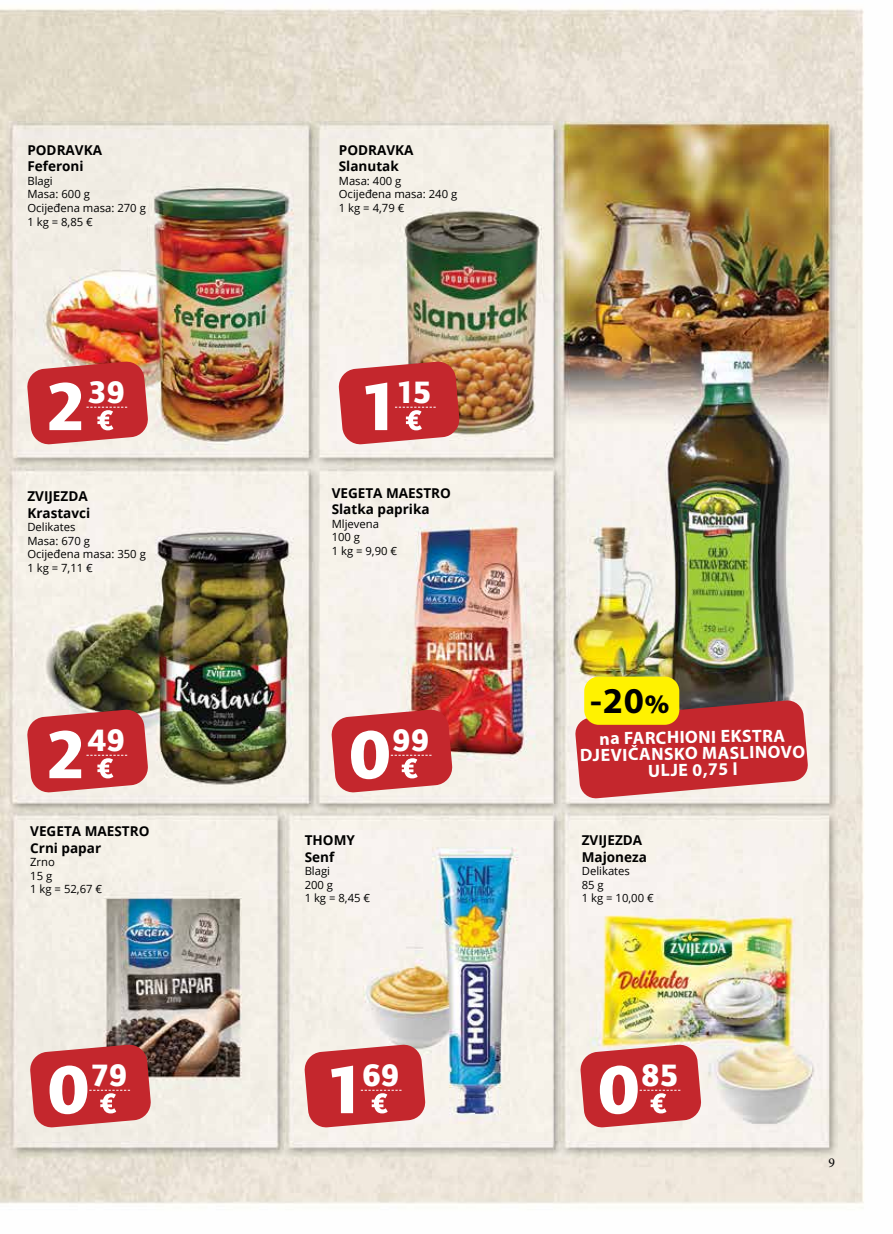
<style>
.page{position:relative;width:893px;height:1234px;background:#fff}
.page>*{position:absolute;margin:0;border:0;box-sizing:border-box;transform-origin:0 0}
.t1{font:700 36.45px "Myriad Pro";color:#000}
.t2{font:700 31.95px "Foundry Journal";color:#fff}
.t3{font:700 17.85px/16.4px "Myriad Pro";color:#fff;text-align:center}
.t4{font:13.65px "Minion Pro";color:#000}
.t5{font:700 13.5px/16.2px "Open Sans";color:#000}
.t6{font:11.25px/13.5px "Open Sans";color:#000}
.s1{font-size:69.45px}
.s2{font-weight:900;font-size:26.7px}
</style>
<div class="page">
<img style="left:0;top:8px;width:864px;height:1196px">
<svg style="left:575px;top:699px;width:233px;height:99px;background:#c64246"></svg>
<div style="left:584px;top:676px;width:95px;height:48px;background:#fff200;border-radius:15px"></div>
<svg style="left:29px;top:1043px;width:123px;height:84px;background:#c8474a"></svg>
<svg style="left:580px;top:1043px;width:122px;height:84px;background:#cd4b4e"></svg>
<svg style="left:27px;top:708px;width:122px;height:85px;background:#c94a4d"></svg>
<svg style="left:331px;top:708px;width:122px;height:85px;background:#cc484c"></svg>
<svg style="left:27px;top:361px;width:122px;height:84px;background:#cb484a"></svg>
<svg style="left:338px;top:361px;width:122px;height:84px;background:#cb484b"></svg>
<svg style="left:304px;top:1043px;width:122px;height:84px;background:#cc4b4f"></svg>
<p class="t5" style="left:27px;top:142px;width:76px">PODRAVKA<br>Feferoni</p>
<p class="t6" style="left:27px;top:174px;width:120px">Blagi<br>Masa: 600 g<br>Ocijeđena masa: 270 g<br>1 kg = 8,85 €</p>
<p class="t5" style="left:339px;top:142px;width:76px">PODRAVKA<br>Slanutak</p>
<p class="t6" style="left:339px;top:174px;width:120px">Masa: 400 g<br>Ocijeđena masa: 240 g<br>1 kg = 4,79 €</p>
<h2 class="t2" style="left:45px;top:372px;width:82px"><span class="s1">2</span>39</h2>
<h2 class="t2" style="left:360px;top:372px;width:73px"><span class="s1">1</span>15</h2>
<p class="t5" style="left:27px;top:488px;width:64px">ZVIJEZDA<br>Krastavci</p>
<p class="t6" style="left:27px;top:520px;width:120px">Delikates<br>Masa: 670 g<br>Ocijeđena masa: 350 g<br>1 kg = 7,11 €</p>
<p class="t5" style="left:332px;top:484px;width:121px">VEGETA MAESTRO<br>Slatka paprika</p>
<p class="t6" style="left:332px;top:516px;width:67px">Mljevena<br>100 g<br>1 kg = 9,90 €</p>
<h2 class="t2" style="left:45px;top:720px;width:82px"><span class="s1">2</span>49</h2>
<h2 class="t2" style="left:350px;top:720px;width:82px"><span class="s1">0</span>99</h2>
<p class="t5" style="left:30px;top:822px;width:121px">VEGETA MAESTRO<br>Crni papar</p>
<p class="t6" style="left:30px;top:855px;width:74px">Zrno<br>15 g<br>1 kg = 52,67 €</p>
<p class="t5" style="left:305px;top:831px;width:52px">THOMY<br>Senf</p>
<p class="t6" style="left:305px;top:863px;width:67px">Blagi<br>200 g<br>1 kg = 8,45 €</p>
<h1 class="t1" style="left:590px;top:676px;width:81px">-20<span class="s2">%</span></h1>
<h3 class="t3" style="left:579px;top:730px;width:227px;rotate:-1deg">na FARCHIONI EKSTRA<br>DJEVIČANSKO MASLINOVO<br>ULJE 0,75 l</h3>
<p class="t5" style="left:582px;top:831px;width:67px">ZVIJEZDA<br>Majoneza</p>
<p class="t6" style="left:582px;top:863px;width:74px">Delikates<br>85 g<br>1 kg = 10,00 €</p>
<h2 class="t2" style="left:48px;top:1055px;width:81px"><span class="s1">0</span>79</h2>
<h2 class="t2" style="left:598px;top:1055px;width:82px"><span class="s1">0</span>85</h2>
<h2 class="t2" style="left:326px;top:1055px;width:76px"><span class="s1">1</span>69</h2>
<p class="t4" style="left:828px;top:1153px;width:8px">9</p>
</div>
